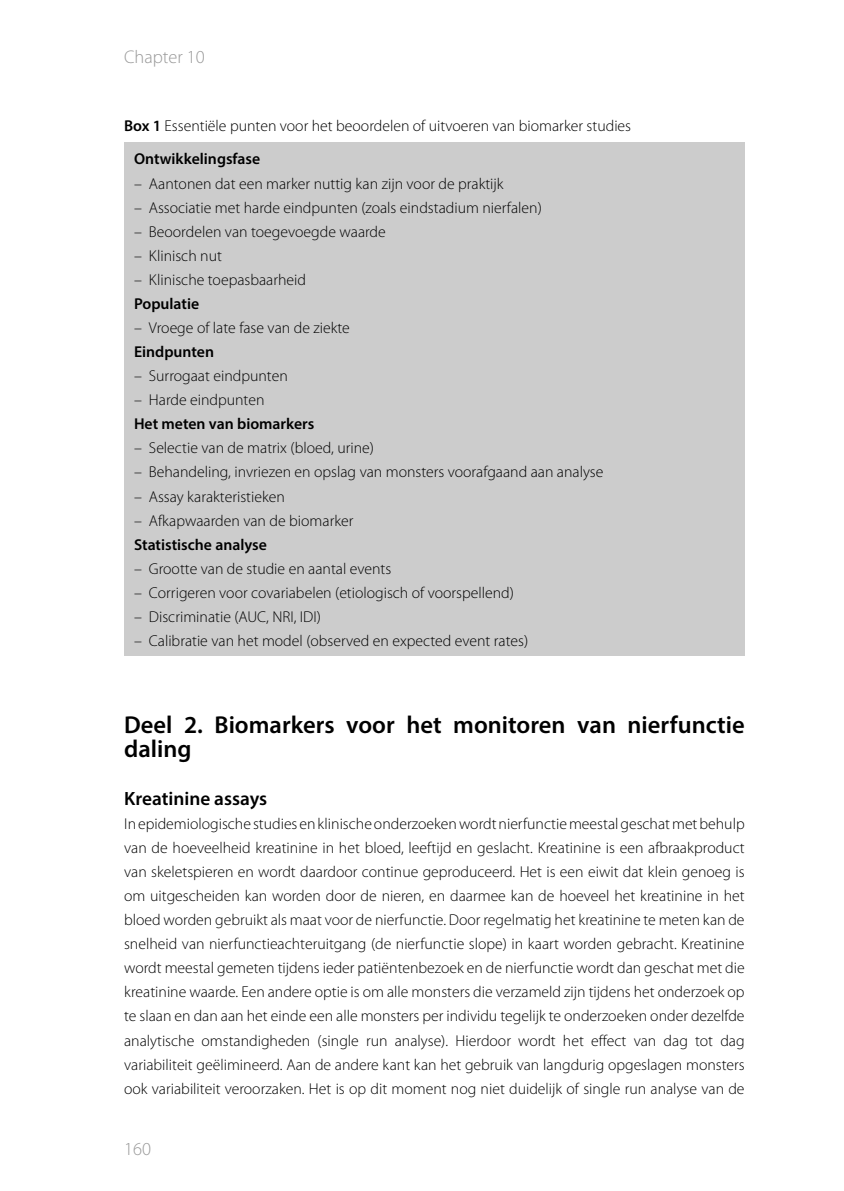
<style>
.page{position:relative;width:844px;height:1191px;background:#fff}
.page>*{position:absolute;margin:0;border:0;box-sizing:border-box;transform-origin:0 0}
.t1{font:600 24.5px/24px "Myriad Pro";color:#000}
.t2{font:600 19.25px "Myriad Pro";color:#000}
.t3{font:300 18.38px "Myriad Pro";color:#999}
.t4{font:300 15.75px/24.2px "Myriad Pro";color:#000}
.t5{font:600 15.75px "Myriad Pro";color:#000}
.s1{font-weight:600}
</style>
<div class="page">
<div style="left:124px;top:143px;width:620px;height:513px;background:#ccc"></div>
<p class="t3" style="left:124px;top:47px;width:82px">Chapter 10</p>
<p class="t4" style="left:134px;top:109px;width:498px;line-height:33.8px;text-indent:-10px"><span class="s1">Box 1</span> Essentiële punten voor het beoordelen of uitvoeren van biomarker studies<br><span class="s1">Ontwikkelingsfase</span></p>
<p class="t4" style="left:134px;top:171px;width:371px">– Aantonen dat een marker nuttig kan zijn voor de praktijk</p>
<p class="t4" style="left:134px;top:195px;width:409px">– Associatie met harde eindpunten (zoals eindstadium nierfalen)</p>
<p class="t4" style="left:134px;top:220px;width:253px">– Beoordelen van toegevoegde waarde</p>
<p class="t4" style="left:134px;top:244px;width:89px">– Klinisch nut</p>
<p class="t4" style="left:134px;top:268px;width:173px">– Klinische toepasbaarheid</p>
<p class="t5" style="left:134px;top:293px;width:67px">Populatie</p>
<p class="t4" style="left:134px;top:316px;width:217px">– Vroege of late fase van de ziekte</p>
<p class="t5" style="left:134px;top:342px;width:81px">Eindpunten</p>
<p class="t4" style="left:134px;top:364px;width:155px">– Surrogaat eindpunten</p>
<p class="t4" style="left:134px;top:388px;width:132px">– Harde eindpunten</p>
<p class="t5" style="left:134px;top:414px;width:182px">Het meten van biomarkers</p>
<p class="t4" style="left:134px;top:436px;width:241px">– Selectie van de matrix (bloed, urine)</p>
<p class="t4" style="left:134px;top:460px;width:471px">– Behandeling, invriezen en opslag van monsters voorafgaand aan analyse</p>
<p class="t4" style="left:134px;top:484px;width:152px">– Assay karakteristieken</p>
<p class="t4" style="left:134px;top:508px;width:221px">– Afkapwaarden van de biomarker</p>
<p class="t5" style="left:134px;top:534px;width:134px">Statistische analyse</p>
<p class="t4" style="left:134px;top:556px;width:259px">– Grootte van de studie en aantal events</p>
<p class="t4" style="left:134px;top:581px;width:381px">– Corrigeren voor covariabelen (etiologisch of voorspellend)</p>
<p class="t4" style="left:134px;top:605px;width:188px">– Discriminatie (AUC, NRI, IDI)</p>
<p class="t4" style="left:134px;top:629px;width:395px">– Calibratie van het model (observed en expected event rates)</p>
<h1 class="t1" style="left:124px;top:711px;width:622px">Deel 2. Biomarkers voor het monitoren van nierfunctie daling</h1>
<p class="t2" style="left:124px;top:786px;width:144px">Kreatinine assays</p>
<p class="t4" style="left:124px;top:811px;width:622px;text-align:justify">In epidemiologische studies en klinische onderzoeken wordt nierfunctie meestal geschat met behulp van de hoeveelheid kreatinine in het bloed, leeftijd en geslacht. Kreatinine is een afbraakproduct van skeletspieren en wordt daardoor continue geproduceerd. Het is een eiwit dat klein genoeg is om uitgescheiden kan worden door de nieren, en daarmee kan de hoeveel het kreatinine in het bloed worden gebruikt als maat voor de nierfunctie. Door regelmatig het kreatinine te meten kan de snelheid van nierfunctieachteruitgang (de nierfunctie slope) in kaart worden gebracht. Kreatinine wordt meestal gemeten tijdens ieder patiëntenbezoek en de nierfunctie wordt dan geschat met die kreatinine waarde. Een andere optie is om alle monsters die verzameld zijn tijdens het onderzoek op te slaan en dan aan het einde een alle monsters per individu tegelijk te onderzoeken onder dezelfde analytische omstandigheden (single run analyse). Hierdoor wordt het effect van dag tot dag variabiliteit geëlimineerd. Aan de andere kant kan het gebruik van langdurig opgeslagen monsters ook variabiliteit veroorzaken. Het is op dit moment nog niet duidelijk of single run analyse van de</p>
<p class="t3" style="left:124px;top:1139px;width:28px">160</p>
</div>
